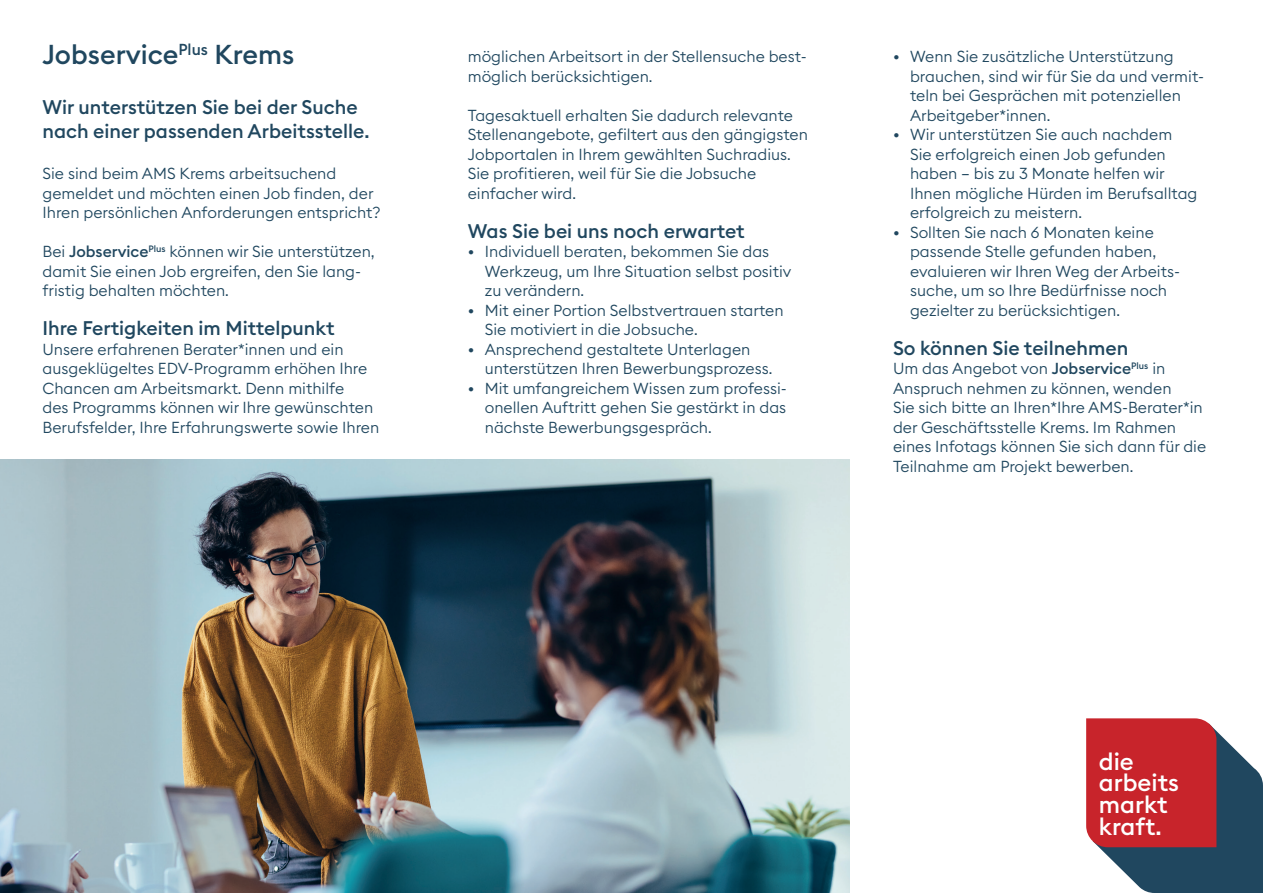
<style>
.page{position:relative;width:1263px;height:893px;background:#fff}
.page>*{position:absolute;margin:0;border:0;box-sizing:border-box;transform-origin:0 0}
.t1{font:500 27px "Euclid Square";color:#20475f}
.t2{font:500 24px/21.8px "Euclid Square";color:#fff}
.t3{font:500 19.5px/24px "Euclid Square";color:#20475f}
.t4{font:300 15.75px/19.5px "Euclid Square";color:#20475f}
.s1{font-weight:500}
</style>
<div class="page">
<svg style="left:1086px;top:718px;width:177px;height:175px;background:#934955"></svg>
<img style="left:0;top:459px;width:849px;height:434px">
<h1 class="t1" style="left:43px;top:37px;width:253px">Jobservice<sup>Plus</sup> Krems</h1>
<p class="t3" style="left:43px;top:95px;width:329px">Wir unterstützen Sie bei der Suche nach einer passenden Arbeitsstelle.</p>
<p class="t4" style="left:43px;top:163px;width:340px">Sie sind beim AMS Krems arbeitsuchend gemeldet und möchten einen Job finden, der<br>Ihren persönlichen Anforderungen entspricht?</p>
<p class="t4" style="left:43px;top:241px;width:334px">Bei <span class="s1">Jobservice</span><sup>Plus</sup> können wir Sie unterstützen, damit Sie einen Job ergreifen, den Sie lang&shy;fristig behalten möchten.</p>
<p class="t3" style="left:43px;top:316px;width:294px">Ihre Fertigkeiten im Mittelpunkt</p>
<p class="t4" style="left:43px;top:339px;width:338px">Unsere erfahrenen Berater*innen und ein ausgeklügeltes EDV-Programm erhöhen Ihre Chancen am Arbeitsmarkt. Denn mithilfe<br>des Programms können wir Ihre gewü nschten Berufsfelder, Ihre Erfahrungswerte sowie Ihren</p>
<p class="t4" style="left:468px;top:46px;width:340px">möglichen Arbeitsort in der Stellensuche best&shy;möglich berücksichtigen.</p>
<p class="t4" style="left:468px;top:105px;width:342px">Tagesaktuell erhalten Sie dadurch relevante Stellenangebote, gefiltert aus den gängigsten Jobportalen in Ihrem gewählten Suchradius.<br>Sie profitieren, weil fü r Sie die Jobsuche einfacher wird.</p>
<p class="t3" style="left:468px;top:219px;width:278px">Was Sie bei uns noch erwartet</p>
<p class="t4" style="left:485px;top:241px;width:308px;text-indent:-17px">• Individuell beraten, bekommen Sie das<br>Werkzeug, um Ihre Situation selbst positiv zu verändern.</p>
<p class="t4" style="left:485px;top:300px;width:300px;text-indent:-17px">• Mit einer Portion Selbstvertrauen starten<br>Sie motiviert in die Jobsuche.</p>
<p class="t4" style="left:485px;top:339px;width:289px;text-indent:-17px">• Ansprechend gestaltete Unterlagen unterstützen Ihren Bewerbungsprozess.</p>
<p class="t4" style="left:485px;top:378px;width:304px;text-align:justify;text-indent:-17px">• Mit umfangreichem Wissen zum professi&shy;onellen Auftritt gehen Sie gestärkt in das nächste Bewerbungsgespräch.</p>
<p class="t4" style="left:910px;top:46px;width:295px;text-indent:-17px">• Wenn Sie zusätzliche Unterstützung brauchen, sind wir fü r Sie da und vermit&shy;teln bei Gesprächen mit potenziellen Arbeitgeber*innen.</p>
<p class="t4" style="left:910px;top:124px;width:289px;text-indent:-17px">• Wir unterstützen Sie auch nachdem Sie erfolgreich einen Job gefunden haben – bis zu 3 Monate helfen wir Ihnen mögliche Hü rden im Berufsalltag erfolgreich zu meistern.</p>
<p class="t4" style="left:910px;top:222px;width:272px;text-indent:-17px">• Sollten Sie nach 6 Monaten keine passende Stelle gefunden haben, evaluieren wir Ihren Weg der Arbeits&shy;suche, um so Ihre Bedü rfnisse noch gezielter zu berücksichtigen.</p>
<p class="t3" style="left:893px;top:336px;width:237px">So können Sie teilnehmen</p>
<p class="t4" style="left:893px;top:358px;width:315px">Um das Angebot von <span class="s1">Jobservice</span><sup>Plus</sup> in Anspruch nehmen zu können, wenden<br>Sie sich bitte an Ihren*Ihre AMS-Berater*in der Geschäftsstelle Krems. Im Rahmen eines Infotags können Sie sich dann fü r die Teilnahme am Projekt bewerben.</p>
<h2 class="t2" style="left:1099px;top:750px;width:82px">die arbeits markt kraft.</h2>
</div>
